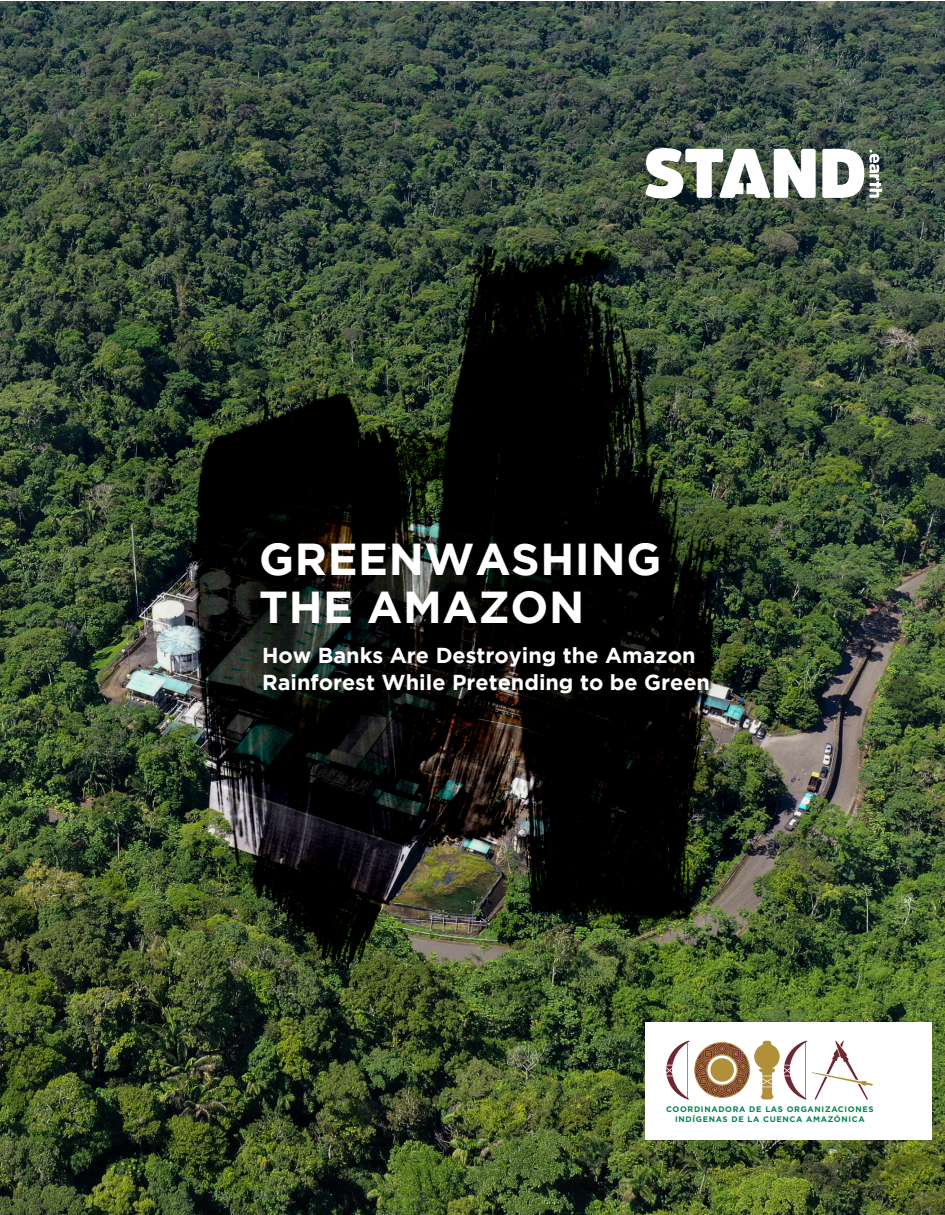
<style>
.page{position:relative;width:945px;height:1215px;background:#fff}
.page>*{position:absolute;margin:0;border:0;box-sizing:border-box;transform-origin:0 0}
.t1{font:700 44.7px "Gotham";letter-spacing:.015em;color:#fff}
.t2{font:700 21.6px/27px "Gotham";color:#fff}
.t3{font:700 8.1px/9.6px "Gotham";letter-spacing:.08em;color:#008550;text-align:center}
</style>
<div class="page">
<img style="left:0;top:2px;width:945px;height:1213px">
<svg style="left:645px;top:148px;width:171px;height:51px"></svg>
<svg style="left:822px;top:149px;width:60px;height:49px"></svg>
<div style="left:645px;top:1022px;width:287px;height:117px;background:#fff"></div>
<svg style="left:666px;top:1040px;width:207px;height:60px"></svg>
<p class="t1" style="left:259px;top:533px;width:404px">GREENWASHING</p>
<p class="t1" style="left:259px;top:581px;width:327px">THE AMAZON</p>
<p class="t2" style="left:262px;top:641px;width:449px">How Banks Are Destroying the Amazon<br>Rainforest While Pretending to be Green</p>
<p class="t3" style="left:666px;top:1104px;width:209px">COORDINADORA DE LAS ORGANIZACIONES<br>INDÍGENAS DE LA CUENCA AMAZÓNICA</p>
</div>
